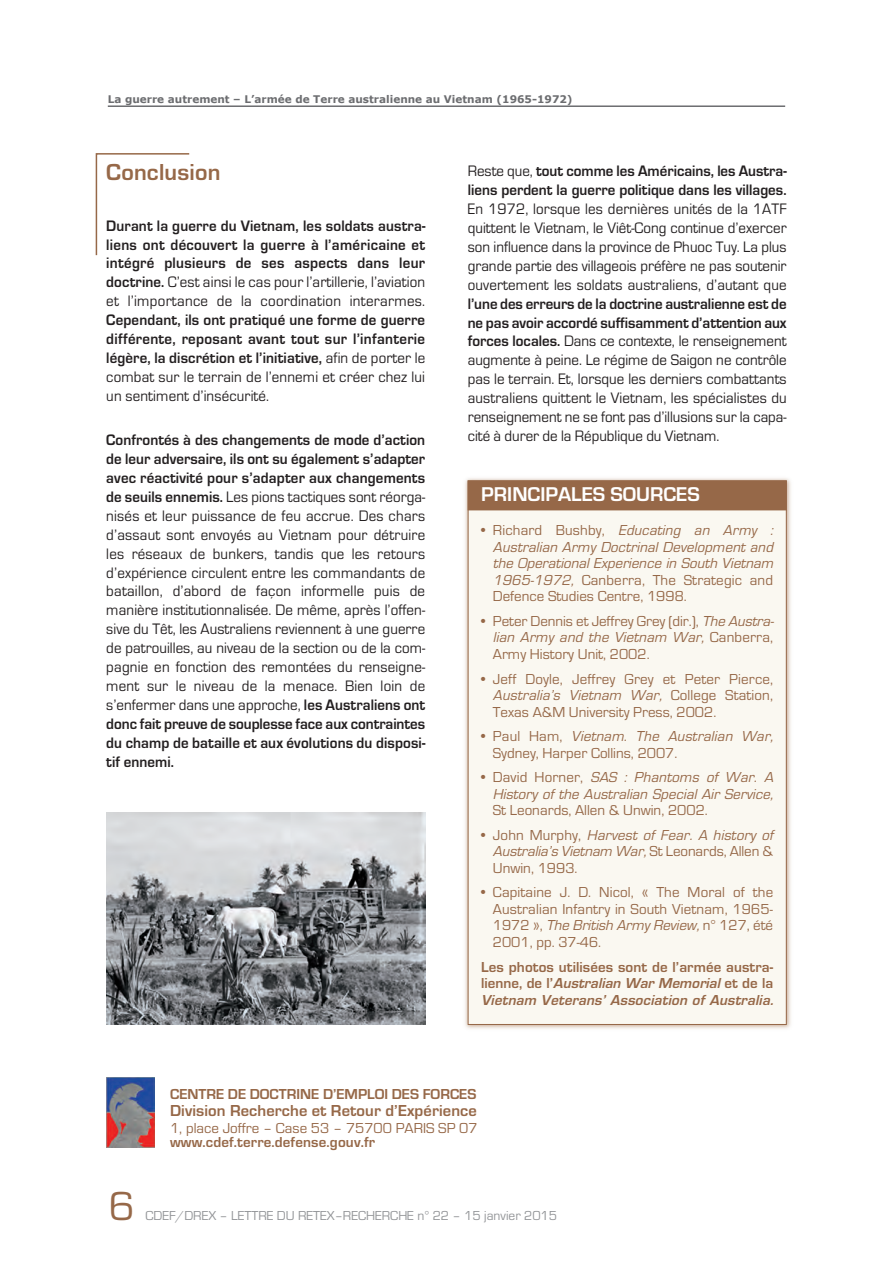
<style>
.page{position:relative;width:893px;height:1263px;background:#fff}
.page>*{position:absolute;margin:0;border:0;box-sizing:border-box;transform-origin:0 0}
.t1{font:42px "Eurostile";color:#966848}
.t2{font:700 24px "Eurostile";letter-spacing:.01em;color:#966848}
.t3{font:700 20.7px "Eurostile";color:#fff}
.t4{font:700 16.5px "Eurostile";letter-spacing:.005em;color:#966848}
.t5{font:15.75px/18.9px "Eurostile";letter-spacing:.005em;color:#231f20;text-align:justify;scale:.95 1}
.t6{font:700 15.75px/18.9px "Eurostile";letter-spacing:.01em;color:#231f20;text-align:justify;scale:.95 1}
.t7{font:15px/16.5px "Eurostile";color:#966848}
.t8{font:italic 15px/16.5px "Eurostile";color:#966848}
.t9{font:italic 700 15px/16.5px "Eurostile";color:#966848}
.t10{font:700 15px "Eurostile";color:#966848}
.t11{font:13.5px "Eurostile";color:#939598}
.t12{font:700 10.5px "Verdana";color:#6c6d70}
.s1{font-weight:400}
.s2{font-weight:700}
.s3{font-style:normal}
.s4{font-style:italic}
</style>
<div class="page">
<hr style="left:108px;top:105px;width:677px;height:2px;background:#6c6d70">
<img style="left:465px;top:478px;width:326px;height:551px">
<div style="left:468px;top:481px;width:318px;height:543px;background:#faf8f1"></div>
<div style="left:468px;top:481px;width:318px;height:28px;background:#966848"></div>
<div style="left:468px;top:480px;width:319px;height:30px;border:1px solid #966848"></div>
<img style="left:106px;top:1077px;width:48px;height:70px">
<svg style="left:95px;top:153px;width:95px;height:103px"></svg>
<img style="left:106px;top:812px;width:319px;height:213px">
<p class="t12" style="left:108px;top:93px;width:466px">La guerre autrement – L’armée de Terre australienne au Vietnam (1965-1972)</p>
<h2 class="t2" style="left:106px;top:158px;width:116px">Conclusion</h2>
<p class="t6" style="left:106px;top:216px;width:337px">Durant la guerre du Vietnam, les soldats austra&shy;liens ont découvert la guerre à l’américaine et intégré plusieurs de ses aspects dans leur doctrine. <span class="s1">C’est ainsi le cas pour l’artillerie, l’aviation et l’importance de la coordination interarmes.</span></p>
<p class="t6" style="left:106px;top:310px;width:337px">Cependant, ils ont pratiqué une forme de guerre différente, reposant avant tout sur l’infanterie légère, la discrétion et l’initiative, <span class="s1">afin de porter le combat sur le terrain de l’ennemi et créer chez lui un sentiment d’insécurité.</span></p>
<p class="t5" style="left:106px;top:430px;width:337px"><span class="s2">Confrontés à des changements de mode d’action de leur adversaire, ils ont su également s’adapter avec réactivité pour s’adapter aux changements de seuils ennemis.</span> Les pions tactiques sont réorga&shy;nisés et leur puissance de feu accrue. Des chars d’assaut sont envoyés au Vietnam pour détruire les réseaux de bunkers, tandis que les retours d’expérience circulent entre les commandants de bataillon, d’abord de façon informelle puis de manière institutionnalisée. De même, après l’offen&shy;sive du Têt, les Australiens reviennent à une guerre de patrouilles, au niveau de la section ou de la com&shy;pagnie en fonction des remontées du renseigne&shy;ment sur le niveau de la menace. Bien loin de s’enfermer dans une approche, <span class="s2">les Australiens ont donc fait preuve de souplesse face aux contraintes du champ de bataille et aux évolutions du disposi&shy;tif ennemi.</span></p>
<p class="t6" style="left:468px;top:161px;width:337px"><span class="s1">Reste que,</span> tout comme les Américains, les Austra&shy;liens perdent la guerre politique dans les villages.</p>
<p class="t5" style="left:468px;top:199px;width:337px">En 1972, lorsque les dernières unités de la 1ATF quittent le Vietnam, le Viêt-Cong continue d’exercer son influence dans la province de Phuoc Tuy. La plus grande partie des villageois préfère ne pas soutenir ouvertement les soldats australiens, d’autant que</p>
<p class="t5" style="left:468px;top:294px;width:337px"><span class="s2">l’une des erreurs de la doctrine australienne est de ne pas avoir accordé suffisamment d’attention aux forces locales.</span> Dans ce contexte, le renseignement augmente à peine. Le régime de Saigon ne contrôle pas le terrain. Et, lorsque les derniers combattants australiens quittent le Vietnam, les spécialistes du renseignement ne se font pas d’illusions sur la capa&shy;cité à durer de la République du Vietnam.</p>
<h3 class="t3" style="left:481px;top:482px;width:220px">PRINCIPALES SOURCES</h3>
<p class="t8" style="left:493px;top:522px;width:285px;text-indent:-12px"><span class="s3">• Richard Bushby,</span> Educating an Army :<br>Australian Army Doctrinal Development and the Operational Experience in South Vietnam 1965-1972, <span class="s3">Canberra, The Strategic and Defence Studies Centre, 1998.</span></p>
<p class="t7" style="left:493px;top:612px;width:285px;text-indent:-12px">• Peter Dennis et Jeffrey Grey (dir.), <span class="s4">The Austra&shy;lian Army and the Vietnam War,</span> C a n b e r r a ,<br>Army History Unit, 2002.</p>
<p class="t7" style="left:493px;top:670px;width:282px;text-align:justify;text-indent:-12px">• Jeff Doyle, Jeffrey Grey et Peter Pierce, <span class="s4">Australia’s Vietnam War,</span> C o l l e g e Sta t i o n , Texas A&amp;M University Press, 2002.</p>
<p class="t7" style="left:493px;top:728px;width:285px;text-indent:-12px">• P a u l H a m , <span class="s4">Vietnam. The Australian War,<br></span>Sydney, Harper Collins, 2007.</p>
<p class="t8" style="left:481px;top:769px;width:297px;text-align:right"><span class="s3">• D a vi d H o r n e r ,</span> SAS : Phantoms of War. A<br>History of the Australian Special Air Service,</p>
<p class="t7" style="left:493px;top:802px;width:216px">St Leonards, Allen &amp; Unwin, 2002.</p>
<p class="t8" style="left:493px;top:826px;width:285px;text-indent:-12px"><span class="s3">• J o h n M u r p h y ,</span> Harvest of Fear. A history of<br>Australia’s Vietnam War, <span class="s3">St Le o n a rd s , A l l e n &amp;<br>Unwin, 1993.</span></p>
<p class="t7" style="left:493px;top:884px;width:282px;text-align:justify;text-indent:-12px">• Capitaine J. D. Nicol, « The Moral of the Australian Infantry in South Vietnam, 1965- 1 9 7 2 » , <span class="s4">The British Army Review,</span> n ° 1 2 7 , é t é 2001, pp. 37-46.</p>
<p class="t9" style="left:481px;top:958px;width:297px"><span class="s3">Les photos utilisées sont de l’armée austra&shy;l i e n n e , d e l ’</span> Australian WarMemorial <span class="s3">e t d e l a<br></span>Vietnam Veterans’ Association of Australia.</p>
<p class="t10" style="left:170px;top:1085px;width:308px">CENTRE DE DOCTRINE D’EMPLOI DES FORCES</p>
<p class="t4" style="left:170px;top:1101px;width:308px">Division Recherche et Retour d’Expérience</p>
<p class="t7" style="left:170px;top:1119px;width:309px">1, place Joffre – Case 53 – 75700 PARIS SP 07</p>
<p class="t10" style="left:170px;top:1133px;width:207px">www.cdef.terre.defense.gouv.fr</p>
<h1 class="t1" style="left:109px;top:1180px;width:27px">6</h1>
<p class="t11" style="left:146px;top:1207px;width:413px">CDEF/DREX – LETTRE DU RETEX–RECHERCHE n° 22 – 15 janvier 2015</p>
</div>
